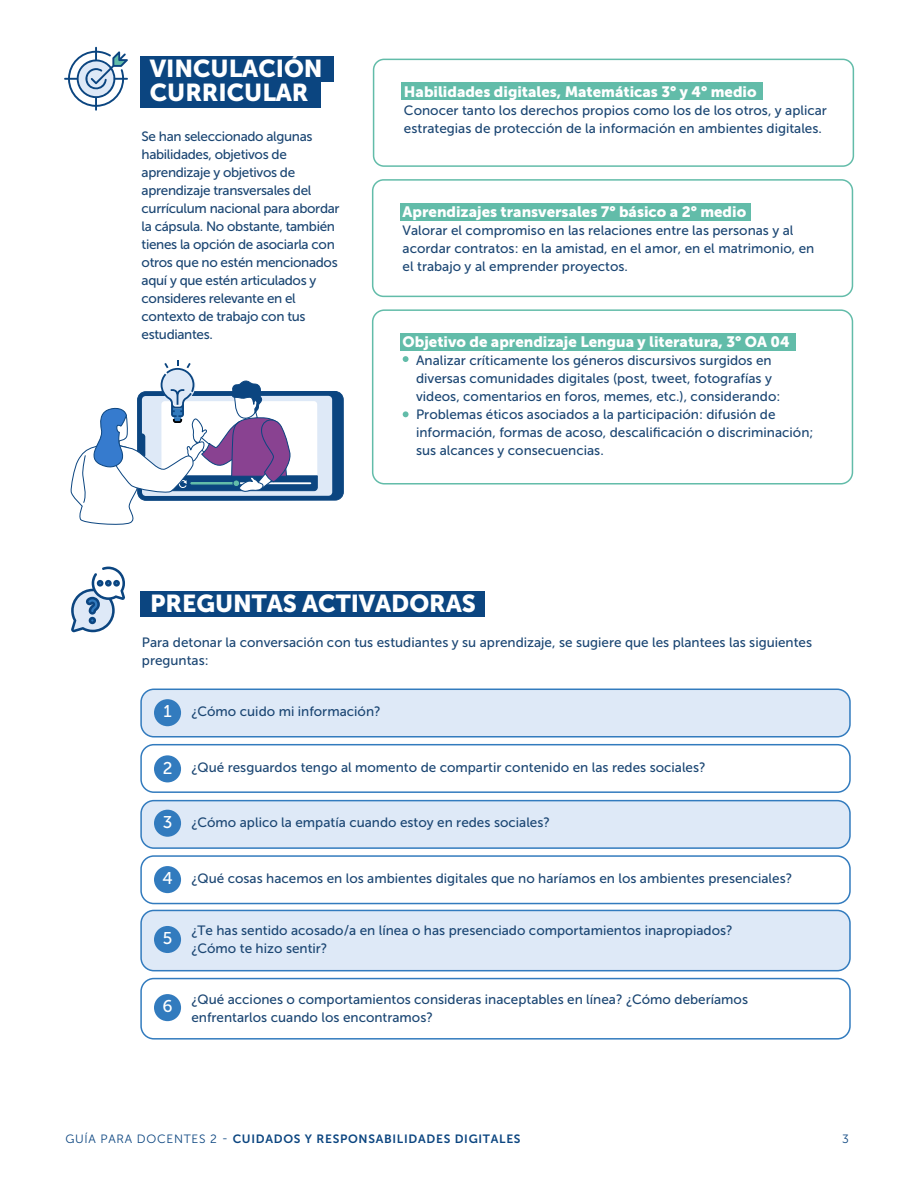
<style>
.page{position:relative;width:918px;height:1188px;background:#fff}
.page>*{position:absolute;margin:0;border:0;box-sizing:border-box;transform-origin:0 0}
.t1{font:24.3px/24px "Museo Sans 900";letter-spacing:-.005em;color:#fff}
.t2{font:16.95px "Museo Sans 500";color:#fff}
.t3{font:15px "Museo Sans 900";color:#fff}
.t4{font:13.5px/18px "Museo Sans 500";color:#1b4673}
.t5{font:13.5px/18px "Museo Sans 500";letter-spacing:-.025em;color:#1b4673}
.t6{font:12px "Museo Sans 700";letter-spacing:.06em;color:#0b4580}
.t7{font:12px "Museo Sans 300";color:#0b4580}
.s1{font-size:16.95px;color:#fff}
.s2{font-family:"Museo Sans 300"}
</style>
<div class="page">
<div style="left:373px;top:59px;width:481px;height:108px;border:2px solid #62bca9;border-radius:10px"></div>
<div style="left:401px;top:83px;width:362px;height:17px;background:#62bca9"></div>
<div style="left:372px;top:179px;width:481px;height:118px;border:2px solid #62bca9;border-radius:11px"></div>
<div style="left:400px;top:203px;width:351px;height:17px;background:#62bca9"></div>
<div style="left:372px;top:309px;width:481px;height:176px;border:2px solid #62bca9;border-radius:12px"></div>
<div style="left:400px;top:334px;width:395px;height:17px;background:#62bca9"></div>
<svg style="left:71px;top:567px;width:54px;height:65px"></svg>
<div style="left:140px;top:591px;width:345px;height:25px;background:#0b4580"></div>
<div style="left:141px;top:689px;width:709px;height:48px;background:#dee9f7;border-radius:13px"></div>
<div style="left:140px;top:689px;width:711px;height:49px;border:2px solid #327bbe;border-radius:13px"></div>
<div style="left:140px;top:744px;width:711px;height:49px;border:2px solid #327bbe;border-radius:13px"></div>
<div style="left:141px;top:801px;width:709px;height:47px;background:#dee9f7;border-radius:13px"></div>
<div style="left:140px;top:800px;width:711px;height:49px;border:2px solid #327bbe;border-radius:13px"></div>
<div style="left:141px;top:910px;width:709px;height:61px;background:#dee9f7;border-radius:13px"></div>
<div style="left:140px;top:910px;width:711px;height:61px;border:2px solid #327bbe;border-radius:13px"></div>
<div style="left:140px;top:855px;width:711px;height:49px;border:2px solid #327bbe;border-radius:13px"></div>
<div style="left:154px;top:699px;width:27px;height:27px;background:#327bbe;border-radius:50%"></div>
<div style="left:154px;top:755px;width:27px;height:27px;background:#327bbe;border-radius:50%"></div>
<div style="left:154px;top:810px;width:27px;height:27px;background:#327bbe;border-radius:50%"></div>
<div style="left:154px;top:866px;width:27px;height:27px;background:#327bbe;border-radius:50%"></div>
<div style="left:154px;top:926px;width:27px;height:27px;background:#327bbe;border-radius:50%"></div>
<div style="left:140px;top:978px;width:711px;height:62px;border:2px solid #327bbe;border-radius:13px"></div>
<div style="left:154px;top:994px;width:27px;height:27px;background:#327bbe;border-radius:50%"></div>
<div style="left:138px;top:391px;width:205px;height:109px;background:#0b4580;border-radius:8px"></div>
<svg style="left:71px;top:360px;width:261px;height:165px"></svg>
<svg style="left:64px;top:47px;width:64px;height:64px"></svg>
<div style="left:140px;top:56px;width:194px;height:26px;background:#0b4580"></div>
<div style="left:140px;top:82px;width:181px;height:25px;background:#0b4580"></div>
<svg style="left:403px;top:356px;width:6px;height:6px"></svg>
<svg style="left:403px;top:411px;width:6px;height:6px"></svg>
<h1 class="t1" style="left:150px;top:56px;width:174px">VINCULACIÓN<br>CURRICULAR</h1>
<p class="t5" style="left:142px;top:128px;width:200px">Se han seleccionado algunas habilidades, objetivos de aprendizaje y objetivos de aprendizaje transversales del currículum nacional para abordar la cápsula. No obstante, también tienes la opción de asociarla con otros que no estén mencionados aquí y que estén articulados y consideres relevante en el contexto de trabajo con tus estudiantes.</p>
<p class="t3" style="left:404px;top:83px;width:354px">Habilidades digitales, Matemáticas 3° y 4° medio</p>
<p class="t4" style="left:404px;top:101px;width:425px">Conocer tanto los derechos propios como los de los otros, y aplicar estrategias de protección de la información en ambientes digitales.</p>
<p class="t3" style="left:403px;top:203px;width:345px">Aprendizajes transversales 7° básico a 2° medio</p>
<p class="t4" style="left:403px;top:222px;width:413px">Valorar el compromiso en las relaciones entre las personas y al acordar contratos: en la amistad, en el amor, en el matrimonio, en el trabajo y al emprender proyectos.</p>
<p class="t3" style="left:403px;top:334px;width:389px">Objetivo de aprendizaje Lengua y literatura, 3° OA 04</p>
<p class="t4" style="left:416px;top:352px;width:399px">Analizar críticamente los géneros discursivos surgidos en diversas comunidades digitales (post, tweet, fotografías y videos, comentarios en foros, memes, etc.), considerando:<br>Problemas éticos asociados a la participación: difusión de información, formas de acoso, descalificación o discriminación; sus alcances y consecuencias.</p>
<h1 class="t1" style="left:150px;top:591px;width:327px">PREGUNTAS ACTIVADORAS</h1>
<p class="t4" style="left:142px;top:633px;width:672px">Para detonar la conversación con tus estudiantes y su aprendizaje, se sugiere que les plantees las siguientes preguntas:</p>
<p class="t4" style="left:163px;top:703px;width:219px"><span class="s1">1</span> ¿Cómo cuido mi información?</p>
<p class="t2" style="left:163px;top:758px;width:11px">2</p>
<p class="t4" style="left:191px;top:758px;width:516px">¿Qué resguardos tengo al momento de compartir contenido en las redes sociales?</p>
<p class="t2" style="left:163px;top:813px;width:11px">3</p>
<p class="t4" style="left:191px;top:813px;width:360px">¿Cómo aplico la empatía cuando estoy en redes sociales?</p>
<p class="t2" style="left:162px;top:869px;width:12px">4</p>
<p class="t2" style="left:163px;top:929px;width:11px">5</p>
<p class="t4" style="left:191px;top:869px;width:602px">¿Qué cosas hacemos en los ambientes digitales que no haríamos en los ambientes presenciales?</p>
<p class="t4" style="left:191px;top:922px;width:543px">¿Te has sentido acosado/a en línea o has presenciado comportamientos inapropiados? ¿Cómo te hizo sentir?</p>
<p class="t2" style="left:162px;top:997px;width:12px">6</p>
<p class="t4" style="left:191px;top:990px;width:558px">¿Qué acciones o comportamientos consideras inaceptables en línea? ¿Cómo deberíamos enfrentarlos cuando los encontramos?</p>
<p class="t6" style="left:65px;top:1132px;width:457px"><span class="s2">GUÍA PARA DOCENTES 2 -</span> CUIDADOS Y RESPONSABILIDADES DIGITALES</p>
<p class="t7" style="left:842px;top:1132px;width:8px">3</p>
</div>
